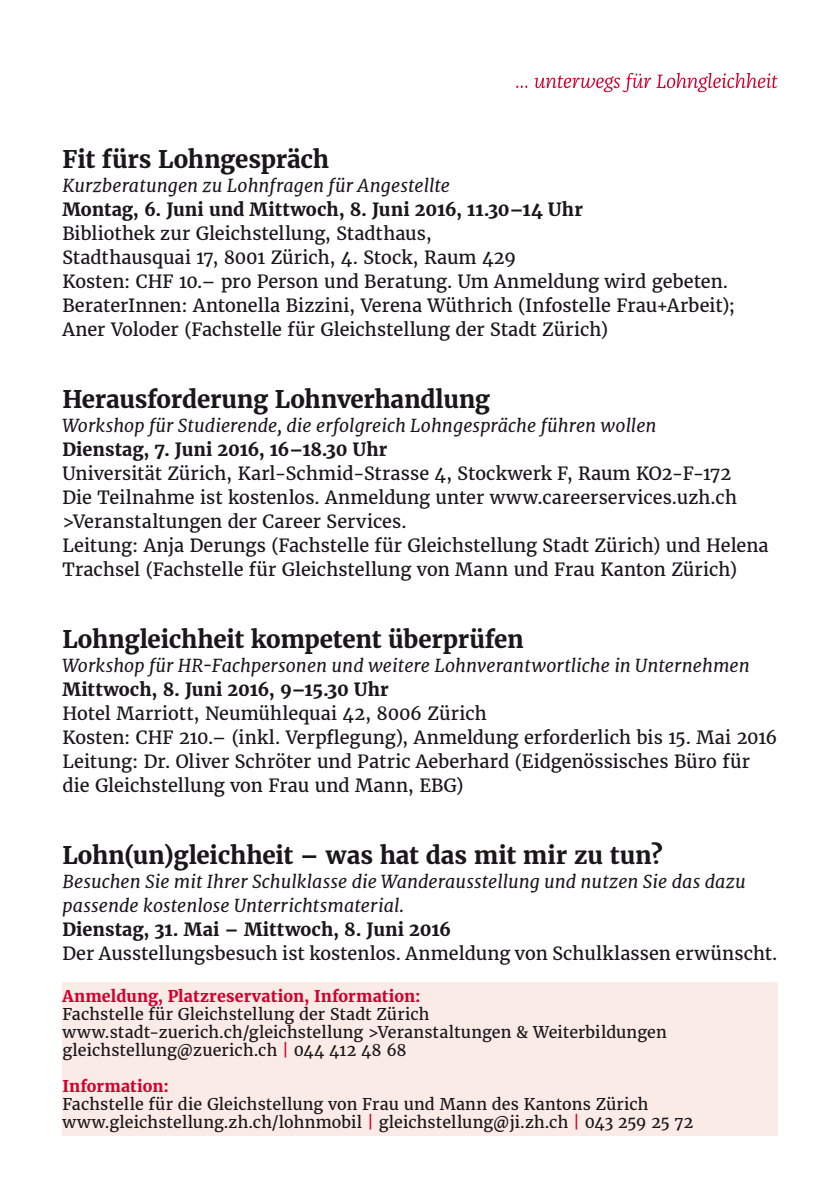
<style>
.page{position:relative;width:840px;height:1191px;background:#fff}
.page>*{position:absolute;margin:0;border:0;box-sizing:border-box;transform-origin:0 0}
.t1{font:700 24px "Merriweather";letter-spacing:-.005em;color:#1a171c}
.t2{font:18px/24px "Merriweather";letter-spacing:.005em;color:#1a171c}
.t3{font:italic 18px/24px "Merriweather";color:#1a171c}
.t4{font:700 18px "Merriweather";color:#1a171c}
.t5{font:16px/18px "Merriweather";letter-spacing:.005em;color:#1a171c}
.t6{font:700 16px "Merriweather";letter-spacing:.005em;color:#d2002e}
.s1{color:#d2002e}
</style>
<div class="page">
<svg style="left:516px;top:86px;width:11px;height:2px"></svg>
<svg style="left:534px;top:73px;width:243px;height:19px"></svg>
<div style="left:62px;top:982px;width:715px;height:153px;background:#fbebe6"></div>
<h1 class="t1" style="left:62px;top:144px;width:268px">Fit fürs Lohngespräch</h1>
<p class="t3" style="left:62px;top:174px;width:389px">Kurzberatungen zu Lohnfragen für Angestellte</p>
<p class="t4" style="left:62px;top:198px;width:521px">Montag, 6. Juni und Mittwoch, 8. Juni 2016, 11.30–14 Uhr</p>
<p class="t2" style="left:62px;top:222px;width:673px">Bibliothek zur Gleichstellung, Stadthaus,<br>Stadthausquai 17, 8001 Zürich, 4. Stock, Raum 429<br>Kosten: CHF 10.– pro Person und Beratung. Um Anmeldung wird gebeten.<br>BeraterInnen: Antonella Bizzini, Verena Wüthrich (Infostelle Frau+Arbeit); Aner Voloder (Fachstelle für Gleichstellung der Stadt Zürich)</p>
<h1 class="t1" style="left:62px;top:384px;width:429px">Herausforderung Lohnverhandlung</h1>
<p class="t3" style="left:62px;top:414px;width:595px">Workshop für Studierende, die erfolgreich Lohngespräche führen wollen</p>
<p class="t4" style="left:62px;top:438px;width:326px">Dienstag, 7. Juni 2016, 16–18.30 Uhr</p>
<p class="t2" style="left:62px;top:462px;width:707px">Universität Zürich, Karl-Schmid-Strasse 4, Stockwerk F, Raum KO2-F-172<br>Die Teilnahme ist kostenlos. Anmeldung unter www.careerservices.uzh.ch &gt;Veranstaltungen der Career Services.<br>Leitung: Anja Derungs (Fachstelle für Gleichstellung Stadt Zürich) und Helena Trachsel (Fachstelle für Gleichstellung von Mann und Frau Kanton Zürich)</p>
<h1 class="t1" style="left:62px;top:624px;width:462px">Lohngleichheit kompetent überprüfen</h1>
<p class="t3" style="left:62px;top:654px;width:688px">Workshop für HR-Fachpersonen und weitere Lohnverantwortliche in Unternehmen</p>
<p class="t4" style="left:62px;top:678px;width:328px">Mittwoch, 8. Juni 2016, 9–15.30 Uhr</p>
<p class="t2" style="left:62px;top:702px;width:716px">Hotel Marriott, Neumühlequai 42, 8006 Zürich<br>Kosten: CHF 210.– (inkl. Verpflegung), Anmeldung erforderlich bis 15. Mai 2016<br>Leitung: Dr. Oliver Schröter und Patric Aeberhard (Eidgenössisches Büro für die Gleichstellung von Frau und Mann, EBG)</p>
<h1 class="t1" style="left:62px;top:840px;width:601px">Lohn(un)gleichheit – was hat das mit mir zu tun?</h1>
<p class="t3" style="left:62px;top:870px;width:684px">Besuchen Sie mit Ihrer Schulklasse die Wanderausstellung und nutzen Sie das dazu passende kostenlose Unterrichtsmaterial.</p>
<p class="t4" style="left:62px;top:918px;width:390px">Dienstag, 31. Mai – Mittwoch, 8. Juni 2016</p>
<p class="t2" style="left:62px;top:942px;width:716px">Der Ausstellungsbesuch ist kostenlos. Anmeldung von Schulklassen erwünscht.</p>
<p class="t6" style="left:62px;top:986px;width:359px">Anmeldung, Platzreservation, Information:</p>
<p class="t5" style="left:62px;top:1005px;width:605px">Fachstelle für Gleichstellung der Stadt Zürich www.stadt-zuerich.ch/gleichstellung &gt;Veranstaltungen &amp; Weiterbildungen gleichstellung@zuerich.ch <span class="s1">|</span> 044 412 48 68</p>
<p class="t6" style="left:62px;top:1076px;width:108px">Information:</p>
<p class="t5" style="left:62px;top:1095px;width:632px">Fachstelle für die Gleichstellung von Frau und Mann des Kantons Zürich www.gleichstellung.zh.ch/lohnmobil <span class="s1">|</span> gleichstellung@ji.zh.ch <span class="s1">|</span> 043 259 25 72</p>
</div>
